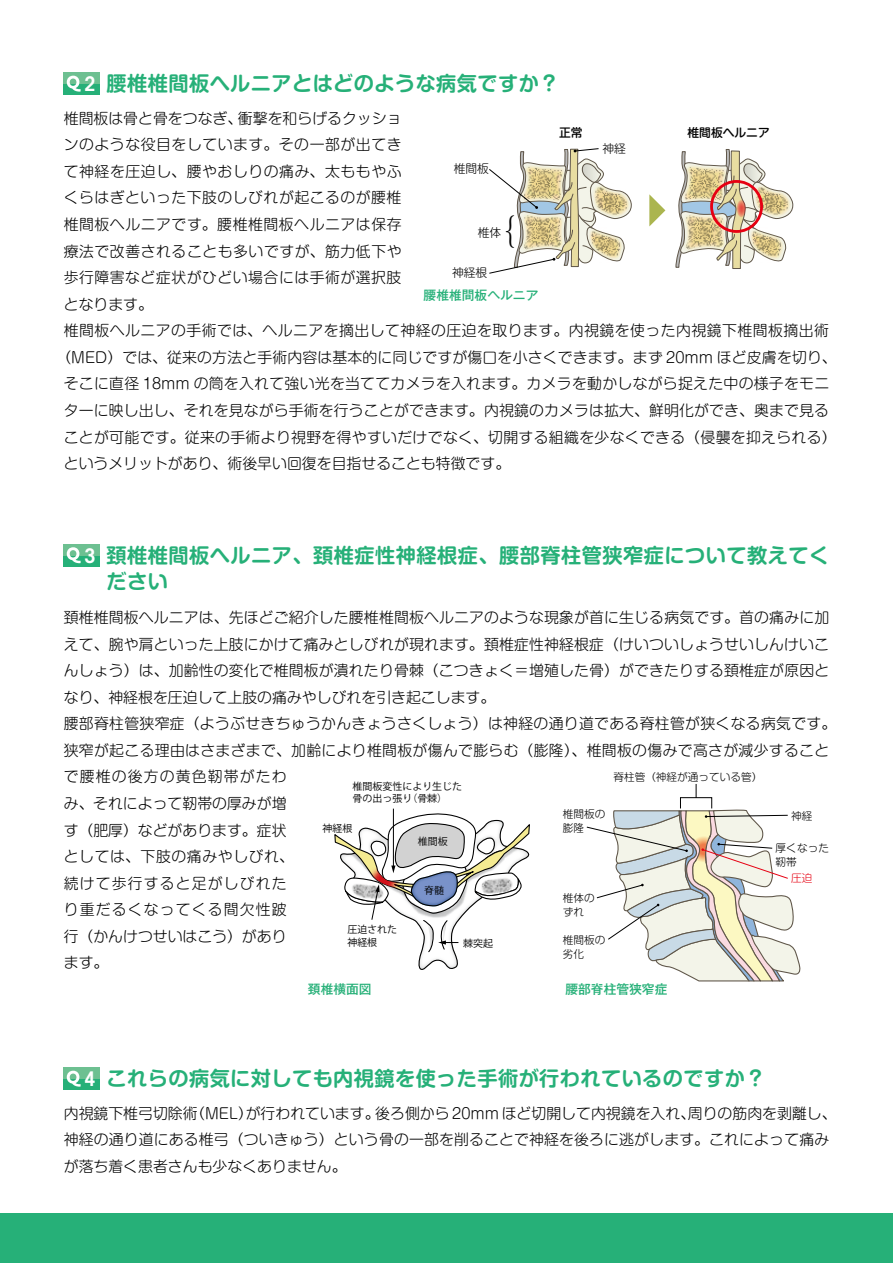
<style>
.page{position:relative;width:893px;height:1263px;background:#fff}
.page>*{position:absolute;margin:0;border:0;box-sizing:border-box;transform-origin:0 0}
.t1{font:35.25px "Koz Min Pro";color:#000}
.t2{font:700 20.25px/26.4px "Shin M Go Pro De";letter-spacing:.02em;color:#26b078}
.t3{font:300 14.85px/26.5px "Shin M Go Pro";letter-spacing:.01em;color:#000}
.t4{font:300 14.85px "Shin M Go Pro";letter-spacing:.035em;color:#000}
.t5{font:300 14.85px "Shin M Go Pro";letter-spacing:.03em;color:#000}
.t6{font:500 12.75px "Gothic MB101 Pro";color:#26b078}
.t7{font:300 11.7px "Shin M Go Pro";color:#000}
.t8{font:500 11.7px "Shin M Go Pro";color:#000}
.t9{font:300 10.65px/13.8px "Shin M Go Pro";color:#000}
.t10{font:300 10.65px "Shin M Go Pro";color:#e60012}
.t11{font:9.9px/12.9px "Koz Go Pr 6 N Medium 90 ms RKSJ H";color:#000}
.s1{font-family:"Avant Garde";font-weight:600;font-stretch:condensed;color:#fff}
</style>
<div class="page">
<div style="left:0;top:1213px;width:893px;height:50px;background:#26b078"></div>
<div style="left:64px;top:72px;width:36px;height:23px;background:#26b078"></div>
<div style="left:64px;top:72px;width:36px;height:12px;background:#6dc091"></div>
<svg style="left:67px;top:76px;width:14px;height:16px"></svg>
<div style="left:64px;top:544px;width:36px;height:23px;background:#26b078"></div>
<div style="left:64px;top:544px;width:36px;height:11px;background:#6dc091"></div>
<svg style="left:67px;top:547px;width:14px;height:16px"></svg>
<div style="left:64px;top:1067px;width:36px;height:23px;background:#26b078"></div>
<div style="left:64px;top:1067px;width:36px;height:12px;background:#6dc091"></div>
<svg style="left:67px;top:1071px;width:14px;height:15px"></svg>
<svg style="left:675px;top:149px;width:118px;height:120px"></svg>
<svg style="left:489px;top:148px;width:142px;height:126px"></svg>
<div style="left:710px;top:180px;width:53px;height:53px;border:3px solid #e60012;border-radius:50%"></div>
<svg style="left:649px;top:194px;width:16px;height:32px"></svg>
<svg style="left:737px;top:200px;width:9px;height:17px"></svg>
<div style="left:680px;top:797px;width:32px;height:12px;border:1px solid #000"></div>
<svg style="left:696px;top:784px;width:1px;height:14px"></svg>
<svg style="left:586px;top:809px;width:215px;height:173px"></svg>
<svg style="left:334px;top:808px;width:196px;height:162px"></svg>
<h2 class="t2" style="left:85px;top:68px;width:476px"><span class="s1">2</span> 腰椎椎間板ヘルニアとはどのような病気ですか？</h2>
<p class="t3" style="left:64px;top:103px;width:339px">椎間板は骨と骨をつなぎ、衝撃を和らげるクッショ</p>
<p class="t4" style="left:64px;top:133px;width:339px">ンのような役目をしています。その一部が出てき</p>
<p class="t4" style="left:64px;top:159px;width:339px">て神経を圧迫し、腰やおしりの痛み、太ももやふ</p>
<p class="t4" style="left:64px;top:186px;width:339px">くらはぎといった下肢のしびれが起こるのが腰椎</p>
<p class="t4" style="left:64px;top:212px;width:339px">椎間板ヘルニアです。腰椎椎間板ヘルニアは保存</p>
<p class="t4" style="left:64px;top:239px;width:339px">療法で改善されることも多いですが、筋力低下や</p>
<p class="t4" style="left:64px;top:266px;width:339px">歩行障害など症状がひどい場合には手術が選択肢</p>
<p class="t3" style="left:64px;top:289px;width:91px">となります。</p>
<p class="t5" style="left:64px;top:319px;width:767px">椎間板ヘルニアの手術では、ヘルニアを摘出して神経の圧迫を取ります。内視鏡を使った内視鏡下椎間板摘出術</p>
<p class="t3" style="left:56px;top:342px;width:782px">（MED）では、従来の方法と手術内容は基本的に同じですが傷口を小さくできます。まず 20mm ほど皮膚を切り、</p>
<p class="t3" style="left:64px;top:369px;width:767px">そこに直径 18mm の筒を入れて強い光を当ててカメラを入れます。カメラを動かしながら捉えた中の様子をモニ</p>
<p class="t3" style="left:64px;top:395px;width:767px">ターに映し出し、それを見ながら手術を行うことができます。内視鏡のカメラは拡大、鮮明化ができ、奥まで見る</p>
<p class="t3" style="left:64px;top:422px;width:774px">ことが可能です。従来の手術より視野を得やすいだけでなく、切開する組織を少なくできる（侵襲を抑えられる）</p>
<p class="t3" style="left:64px;top:449px;width:448px">というメリットがあり、術後早い回復を目指せることも特徴です。</p>
<p class="t8" style="left:559px;top:123px;width:25px">正常</p>
<p class="t8" style="left:688px;top:123px;width:84px">椎間板ヘルニア</p>
<p class="t7" style="left:602px;top:139px;width:25px">神経</p>
<p class="t7" style="left:454px;top:160px;width:37px">椎間板</p>
<h1 class="t1" style="left:480px;top:207px;width:37px">｛</h1>
<p class="t7" style="left:478px;top:223px;width:25px">椎体</p>
<p class="t7" style="left:452px;top:264px;width:37px">神経根</p>
<p class="t6" style="left:424px;top:284px;width:116px">腰椎椎間板ヘルニア</p>
<h2 class="t2" style="left:107px;top:540px;width:724px;text-indent:-22px"><span class="s1">3</span> 頚椎椎間板ヘルニア、頚椎症性神経根症、腰部脊柱管狭窄症について教えてください</h2>
<p class="t3" style="left:64px;top:602px;width:774px">頚椎椎間板ヘルニアは、先ほどご紹介した腰椎椎間板ヘルニアのような現象が首に生じる病気です。首の痛みに加えて、腕や肩といった上肢にかけて痛みとしびれが現れます。頚椎症性神経根症（けいついしょうせいしんけいこんしょう）は、加齢性の変化で椎間板が潰れたり骨棘（こつきょく＝増殖した骨）ができたりする頚椎症が原因となり、神経根を圧迫して上肢の痛みやしびれを引き起こします。<br>腰部脊柱管狭窄症（ようぶせきちゅうかんきょうさくしょう）は神経の通り道である脊柱管が狭くなる病気です。狭窄が起こる理由はさまざまで、加齢により椎間板が傷んで膨らむ（膨隆）、椎間板の傷みで高さが減少することで腰椎の後方の黄色靭帯がたわ<br>み、それによって靭帯の厚みが増<br>す（肥厚）などがあります。症状<br>としては、下肢の痛みやしびれ、<br>続けて歩行すると足がしびれた<br>り重だるくなってくる間欠性跛<br>行（かんけつせいはこう）があり<br>ます。</p>
<p class="t9" style="left:613px;top:769px;width:150px">脊柱管（神経が通っている管）</p>
<p class="t11" style="left:353px;top:780px;width:111px">椎間板変性により生じた骨の出っ張り（骨棘）</p>
<p class="t9" style="left:563px;top:806px;width:44px">椎間板の膨隆</p>
<p class="t9" style="left:791px;top:808px;width:23px">神経</p>
<p class="t11" style="left:322px;top:822px;width:31px">神経根</p>
<p class="t11" style="left:418px;top:835px;width:31px">椎間板</p>
<p class="t11" style="left:424px;top:884px;width:21px">脊髄</p>
<p class="t9" style="left:775px;top:840px;width:55px">厚くなった靭帯</p>
<p class="t10" style="left:791px;top:869px;width:23px">圧迫</p>
<p class="t9" style="left:563px;top:890px;width:33px">椎体のずれ</p>
<p class="t9" style="left:563px;top:932px;width:44px">椎間板の劣化</p>
<p class="t11" style="left:347px;top:923px;width:51px">圧迫された神経根</p>
<p class="t11" style="left:463px;top:937px;width:31px">棘突起</p>
<p class="t6" style="left:308px;top:978px;width:65px">頚椎横面図</p>
<p class="t6" style="left:565px;top:978px;width:104px">腰部脊柱管狭窄症</p>
<h2 class="t2" style="left:85px;top:1063px;width:682px"><span class="s1">4</span> これらの病気に対しても内視鏡を使った手術が行われているのですか？</h2>
<p class="t3" style="left:64px;top:1098px;width:774px">内視鏡下椎弓切除術（MEL）が行われています。後ろ側から 20mm ほど切開して内視鏡を入れ、周りの筋肉を剥離し、神経の通り道にある椎弓（ついきゅう）という骨の一部を削ることで神経を後ろに逃がします。これによって痛みが落ち着く患者さんも少なくありません。</p>
</div>
